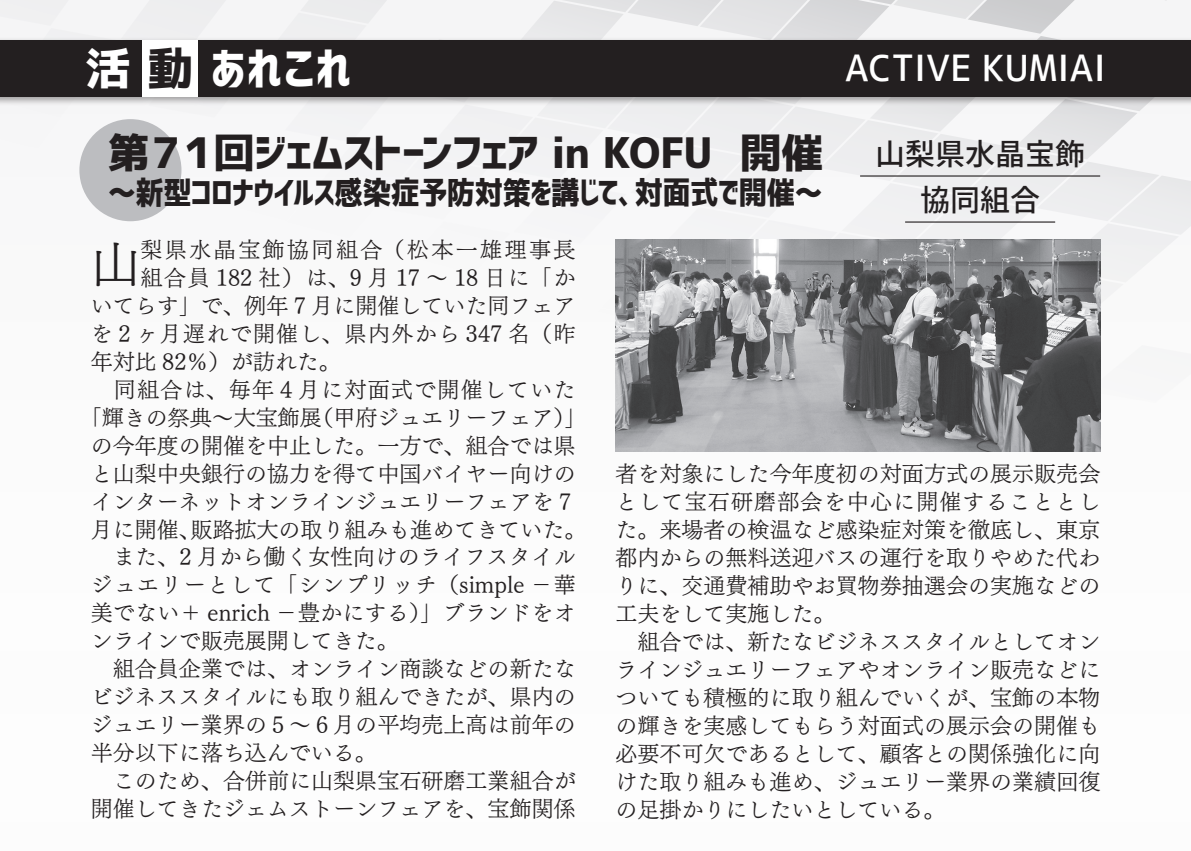
<style>
.page{position:relative;width:1191px;height:851px;background:#fff}
.page>*{position:absolute;margin:0;border:0;box-sizing:border-box;transform-origin:0 0}
.t1{font:50px "UD Mincho Pr 6 L";color:#231f20}
.t2{font:46px "Corporate Logo Bold";color:#fff}
.t3{font:42px "Corporate Logo Bold";letter-spacing:-.025em;color:#231f20}
.t4{font:36px "Corporate Logo Medium";color:#fff}
.t5{font:32px "Corporate Logo Bold";letter-spacing:-.02em;color:#231f20;scale:.88 1}
.t6{font:500 30px "Source Han Sans";color:#231f20}
.t7{font:22px/28px "UD Mincho Pr 6 L";color:#231f20;text-align:justify}
.t8{font:22px/27.8px "UD Mincho Pr 6 L";letter-spacing:.055em;color:#231f20}
.t9{font:22px "UD Mincho Pr 6 L";letter-spacing:.11em;color:#231f20}
.s1{color:#231f20}
</style>
<div class="page">
<svg style="left:0;top:0;width:1191px;height:415px"></svg>
<div style="left:0;top:37px;width:1191px;height:69px;background:#231f20;opacity:.4"></div>
<div style="left:0;top:40px;width:1191px;height:56px;background:#fff"></div>
<div style="left:0;top:40px;width:142px;height:56px;background:#231f20"></div>
<div style="left:198px;top:40px;width:993px;height:56px;background:#231f20"></div>
<div style="left:79px;top:119px;width:102px;height:102px;background:#bcbdc0;border-radius:50%"></div>
<hr style="left:860px;top:175px;width:240px;height:1px;background:#231f20">
<hr style="left:905px;top:221px;width:150px;height:1px;background:#231f20">
<img style="left:615px;top:239px;width:485px;height:212px">
<p class="t2" style="left:85px;top:36px;width:268px">活<span class="s1">動</span>あれこれ</p>
<p class="t4" style="left:844px;top:44px;width:263px">ACTIVE KUMIAI</p>
<p class="t3" style="left:108px;top:124px;width:114px">第７１</p>
<p class="t3" style="left:740px;top:124px;width:85px">開催</p>
<p class="t3" style="left:213px;top:124px;width:501px">回ジェムストーンフェア in KOFU</p>
<p class="t6" style="left:875px;top:137px;width:212px">山梨県水晶宝飾</p>
<p class="t6" style="left:920px;top:183px;width:122px">協同組合</p>
<p class="t5" style="left:108px;top:170px;width:612px">～新型コロナウイルス感染症予防対策を講じて、</p>
<p class="t9" style="left:141px;top:231px;width:436px">梨県水晶宝飾協同組合（松本一雄理事長</p>
<p class="t5" style="left:635px;top:170px;width:215px">対面式で開催~</p>
<p class="t1" style="left:91px;top:220px;width:51px">山</p>
<p class="t7" style="left:91px;top:262px;width:486px;text-indent:50px">組合員 182 社）は、9 月 17 ～ 18 日に「かいてらす」で、例年 7 月に開催していた同フェアを 2 ヶ月遅れで開催し、県内外から 347 名（昨年対比 82％）が訪れた。</p>
<p class="t8" style="left:311px;top:374px;width:276px;text-indent:-221px">　同組合は、毎年 4 月に対面式で開催していた（甲府ジュエリーフェア「(</p>
<p class="t7" style="left:80px;top:402px;width:244px">「輝きの祭典～大宝飾展</p>
<p class="t7" style="left:91px;top:430px;width:486px">の今年度の開催を中止した。一方で、組合では県</p>
<p class="t7" style="left:91px;top:457px;width:486px">と山梨中央銀行の協力を得て中国バイヤー向けの</p>
<p class="t7" style="left:91px;top:485px;width:486px">インターネットオンラインジュエリーフェアを７</p>
<p class="t7" style="left:190px;top:513px;width:397px">販路拡大の取り組みも進めてきていた。</p>
<p class="t7" style="left:615px;top:458px;width:486px">者を対象にした今年度初の対面方式の展示販売会として宝石研磨部会を中心に開催することとした。来場者の検温など感染症対策を徹底し、東京都内からの無料送迎バスの運行を取りやめた代わりに、交通費補助やお買物券抽選会の実施などの工夫をして実施した。</p>
<p class="t7" style="left:615px;top:626px;width:486px">　組合では、新たなビジネススタイルとしてオンラインジュエリーフェアやオンライン販売などについても積極的に取り組んでいくが、宝飾の本物の輝きを実感してもらう対面式の展示会の開催も必要不可欠であるとして、顧客との関係強化に向けた取り組みも進め、ジュエリー業界の業績回復の足掛かりにしたいとしている。</p>
<p class="t7" style="left:91px;top:513px;width:111px">月に開催、</p>
<p class="t7" style="left:91px;top:541px;width:486px">　また、2 月から働く女性向けのライフスタイルジュエリーとして「シンプリッチ（simple －華美でない＋ enrich －豊かにする）」ブランドをオンラインで販売展開してきた。</p>
<p class="t7" style="left:91px;top:653px;width:486px">　組合員企業では、オンライン商談などの新たなビジネススタイルにも取り組んできたが、県内のジュエリー業界の５～６月の平均売上高は前年の半分以下に落ち込んでいる。</p>
<p class="t7" style="left:91px;top:764px;width:486px">　このため、合併前に山梨県宝石研磨工業組合が開催してきたジェムストーンフェアを、宝飾関係</p>
</div>
